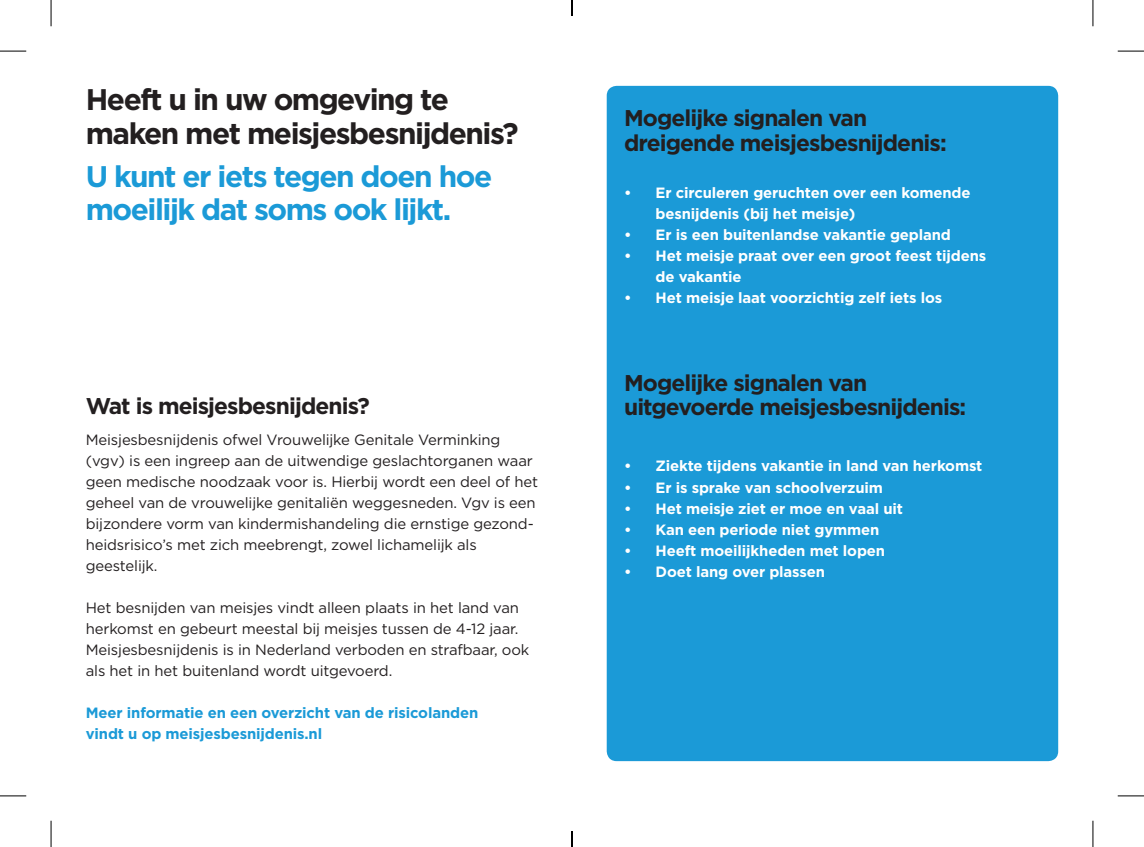
<style>
.page{position:relative;width:1144px;height:847px;background:#fff}
.page>*{position:absolute;margin:0;border:0;box-sizing:border-box;transform-origin:0 0}
.t1{font:700 29.75px/33.2px "Gotham";letter-spacing:-.05em;color:#231f20}
.t2{font:700 29.75px/33.2px "Gotham";letter-spacing:-.05em;color:#1b9ad7}
.t3{font:700 22.75px/24.5px "Gotham";letter-spacing:-.04em;color:#231f20}
.t4{font:14.88px/21px "Gotham";letter-spacing:-.01em;color:#231f20}
.t5{font:700 14.88px/21px "Gotham";letter-spacing:-.01em;color:#fff}
.t6{font:700 14.88px/21px "Gotham";letter-spacing:-.01em;color:#1b9ad7}
</style>
<div class="page">
<div style="left:607px;top:86px;width:451px;height:674px;background:#1b9ad7;border-radius:10px"></div>
<svg style="left:0;top:51px;width:26px;height:1px"></svg>
<svg style="left:1118px;top:51px;width:26px;height:1px"></svg>
<svg style="left:0;top:795px;width:26px;height:1px"></svg>
<svg style="left:1118px;top:795px;width:26px;height:1px"></svg>
<svg style="left:51px;top:0;width:1px;height:26px"></svg>
<svg style="left:51px;top:820px;width:1px;height:26px"></svg>
<svg style="left:1092px;top:0;width:1px;height:26px"></svg>
<svg style="left:1092px;top:820px;width:1px;height:26px"></svg>
<svg style="left:571px;top:0;width:2px;height:16px"></svg>
<svg style="left:571px;top:831px;width:2px;height:15px"></svg>
<h1 class="t1" style="left:86px;top:82px;width:434px">Heeft u in uw omgeving te maken met meisjesbesnijdenis?</h1>
<h1 class="t2" style="left:86px;top:159px;width:408px">U kunt er iets tegen doen hoe moeilijk dat soms ook lijkt.</h1>
<h2 class="t3" style="left:86px;top:393px;width:285px">Wat is meisjesbesnijdenis?</h2>
<p class="t4" style="left:86px;top:429px;width:454px">Meisjesbesnijdenis ofwel Vrouwelijke Genitale Verminking (vgv) is een ingreep aan de uitwendige geslachtorganen waar geen medische noodzaak voor is. Hierbij wordt een deel of het geheel van de vrouwelijke genitaliën weggesneden. Vgv is een bijzondere vorm van kindermishandeling die ernstige gezond&shy;heidsrisico’s met zich meebrengt, zowel lichamelijk als geestelijk.</p>
<p class="t4" style="left:86px;top:597px;width:445px">Het besnijden van meisjes vindt alleen plaats in het land van herkomst en gebeurt meestal bij meisjes tussen de 4-12 jaar.<br>Meisjesbesnijdenis is in Nederland verboden en strafbaar, ook als het in het buitenland wordt uitgevoerd.</p>
<p class="t6" style="left:86px;top:701px;width:394px">Meer informatie en een overzicht van de risicolanden vindt u op meisjesbesnijdenis.nl</p>
<h2 class="t3" style="left:624px;top:105px;width:324px">Mogelijke signalen van dreigende meisjesbesnijdenis:</h2>
<p class="t5" style="left:656px;top:182px;width:316px;text-indent:-32px">• Er circuleren geruchten over een komende besnijdenis (bij het meisje)</p>
<p class="t5" style="left:624px;top:224px;width:328px">• Er is een buitenlandse vakantie gepland</p>
<p class="t5" style="left:656px;top:245px;width:332px;text-indent:-32px">• Het meisje praat over een groot feest tijdens de vakantie</p>
<p class="t5" style="left:624px;top:287px;width:320px">• Het meisje laat voorzichtig zelf iets los</p>
<h2 class="t3" style="left:624px;top:370px;width:344px">Mogelijke signalen van uitgevoerde meisjesbesnijdenis:</h2>
<p class="t5" style="left:624px;top:455px;width:360px">• Ziekte tijdens vakantie in land van herkomst</p>
<p class="t5" style="left:624px;top:476px;width:260px">• Er is sprake van schoolverzuim</p>
<p class="t5" style="left:624px;top:497px;width:280px">• Het meisje ziet er moe en vaal uit</p>
<p class="t5" style="left:624px;top:518px;width:257px">• Kan een periode niet gymmen</p>
<p class="t5" style="left:624px;top:539px;width:263px">• Heeft moeilijkheden met lopen</p>
<p class="t5" style="left:624px;top:560px;width:202px">• Doet lang over plassen</p>
</div>
